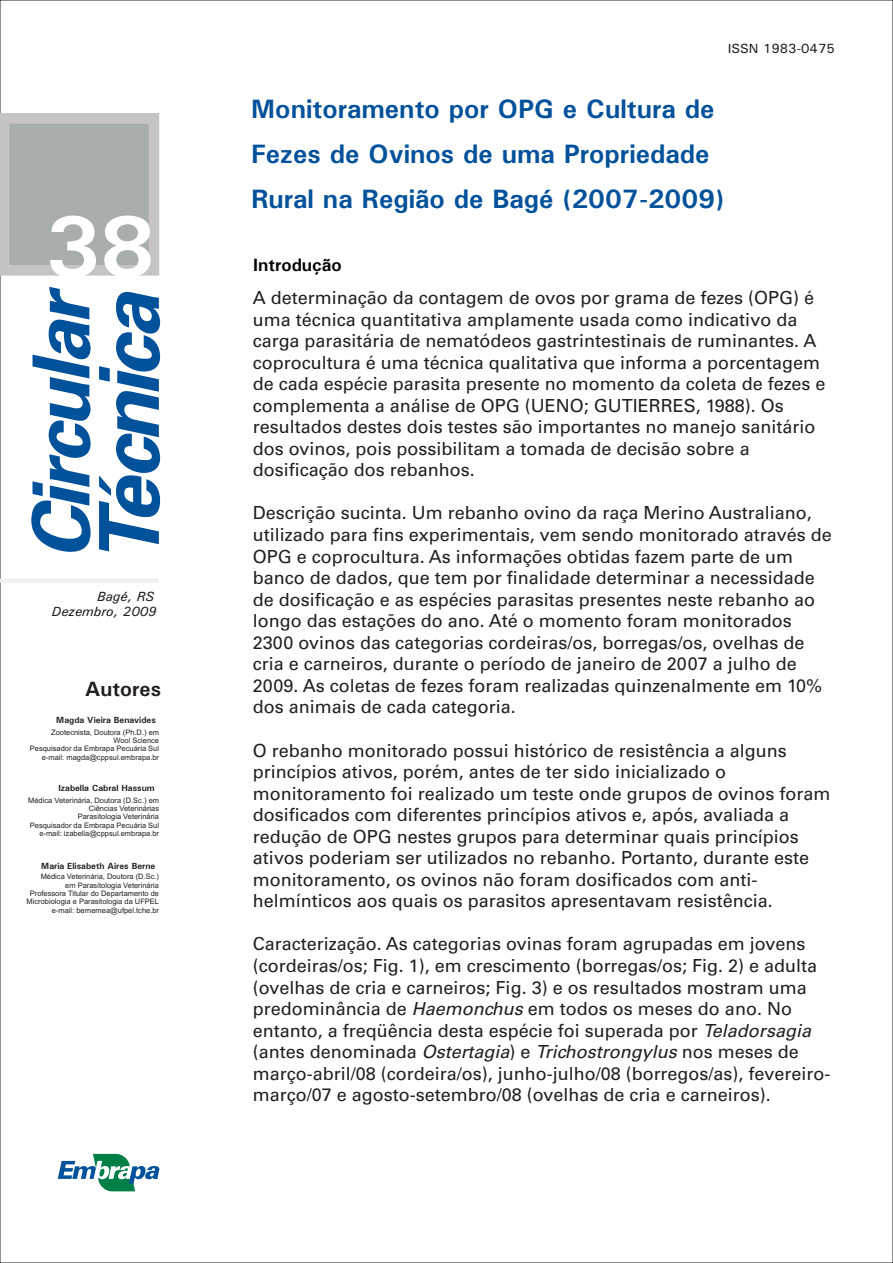
<style>
.page{position:relative;width:893px;height:1263px;background:#fff}
.page>*{position:absolute;margin:0;border:0;box-sizing:border-box;transform-origin:0 0}
.t1{font:500 87.45px "Univers";color:#fff}
.t2{font:500 26.85px/45.2px "Univers";color:#01519b}
.t3{font:500 20.85px "Univers";color:#231f20}
.t4{font:18px/21.6px "Univers LT";color:#231f20}
.t5{font:500 18px "Univers";color:#010203}
.t6{font:italic 500 13.5px/15px "Univers";color:#231f20;text-align:right}
.t7{font:500 13.5px "Univers";color:#231f20}
.t8{font:500 9px "Univers";color:#231f20}
.t9{font:7.5px/8.4px "Arial";color:#231f20;text-align:right}
.s1{font-style:italic}
</style>
<div class="page">
<svg style="left:0;top:108px;width:160px;height:173px;background:#b3b7b6"></svg>
<svg style="left:31px;top:287px;width:129px;height:265px"></svg>
<hr style="left:0;top:579px;width:159px;height:4px;background:#edeff0">
<svg style="left:58px;top:1154px;width:102px;height:37px"></svg>
<h1 class="t1" style="left:45px;top:216px;width:111px">38</h1>
<p class="t6" style="left:52px;top:590px;width:106px">Bagé, RS<br>Dezembro, 2009</p>
<p class="t3" style="left:85px;top:681px;width:77px">Autores</p>
<p class="t8" style="left:56px;top:717px;width:101px">Magda Vieira Benavides</p>
<p class="t9" style="left:30px;top:728px;width:131px">Zootecnista, Doutora (Ph.D.) em<br>Wool Science<br>Pesquisador da Embrapa Pecuária Sul e-mail: magda@cppsul.embrapa.br</p>
<p class="t8" style="left:58px;top:785px;width:98px">Izabella Cabral Hassum</p>
<p class="t9" style="left:28px;top:796px;width:132px">Médica Veterinária, Doutora (D.Sc.) em Ciências Veterinárias<br>Parasitologia Veterinária<br>Pesquisador da Embrapa Pecuária Sul e-mail: izabella@cppsul.embrapa.br</p>
<p class="t8" style="left:41px;top:862px;width:116px">Maria Elisabeth Aires Berne</p>
<p class="t9" style="left:27px;top:873px;width:134px">Médica Veterinária, Doutora (D.Sc.)<br>em Parasitologia Veterinária<br>Professora Titular do Departamento de Microbiologia e Parasitologia da UFPEL e-mail: bernemea@ufpel.tche.br</p>
<p class="t7" style="left:728px;top:43px;width:109px">ISSN 1983-0475</p>
<h2 class="t2" style="left:251px;top:89px;width:474px">Monitoramento por OPG e Cultura de<br>Fezes de Ovinos de uma Propriedade<br>Rural na Região de Bagé (2007-2009)</h2>
<p class="t5" style="left:253px;top:258px;width:90px">Introdução</p>
<p class="t4" style="left:253px;top:288px;width:574px">A determinação da contagem de ovos por grama de fezes (OPG) é uma técnica quantitativa amplamente usada como indicativo da carga parasitária de nematódeos gastrintestinais de ruminantes. A coprocultura é uma técnica qualitativa que informa a porcentagem de cada espécie parasita presente no momento da coleta de fezes e complementa a análise de OPG (UENO; GUTIERRES, 1988). Os resultados destes dois testes são importantes no manejo sanitário dos ovinos, pois possibilitam a tomada de decisão sobre a dosificação dos rebanhos.</p>
<p class="t4" style="left:253px;top:504px;width:581px">Descrição sucinta. Um rebanho ovino da raça Merino Australiano, utilizado para fins experimentais, vem sendo monitorado através de OPG e coprocultura. As informações obtidas fazem parte de um banco de dados, que tem por finalidade determinar a necessidade de dosificação e as espécies parasitas presentes neste rebanho ao longo das estações do ano. Até o momento foram monitorados 2300 ovinos das categorias cordeiras/os, borregas/os, ovelhas de cria e carneiros, durante o período de janeiro de 2007 a julho de 2009. As coletas de fezes foram realizadas quinzenalmente em 10% dos animais de cada categoria.</p>
<p class="t4" style="left:253px;top:741px;width:579px">O rebanho monitorado possui histórico de resistência a alguns princípios ativos, porém, antes de ter sido inicializado o monitoramento foi realizado um teste onde grupos de ovinos foram dosificados com diferentes princípios ativos e, após, avaliada a redução de OPG nestes grupos para determinar quais princípios ativos poderiam ser utilizados no rebanho. Portanto, durante este monitoramento, os ovinos não foram dosificados com anti&shy;helmínticos aos quais os parasitos apresentavam resistência.</p>
<p class="t4" style="left:253px;top:935px;width:579px">Caracterização. As categorias ovinas foram agrupadas em jovens (cordeiras/os; Fig. 1), em crescimento (borregas/os; Fig. 2) e adulta (ovelhas de cria e carneiros; Fig. 3) e os resultados mostram uma predominância de <span class="s1">Haemonchus</span> em todos os meses do ano. No entanto, a freqüência desta espécie foi superada por <span class="s1">Teladorsagia </span>(antes denominada <span class="s1">Ostertagia</span>) e <span class="s1">Trichostrongylus</span> nos meses de março-abril/08 (cordeira/os), junho-julho/08 (borregos/as), fevereiro&shy;março/07 e agosto-setembro/08 (ovelhas de cria e carneiros).</p>
</div>
